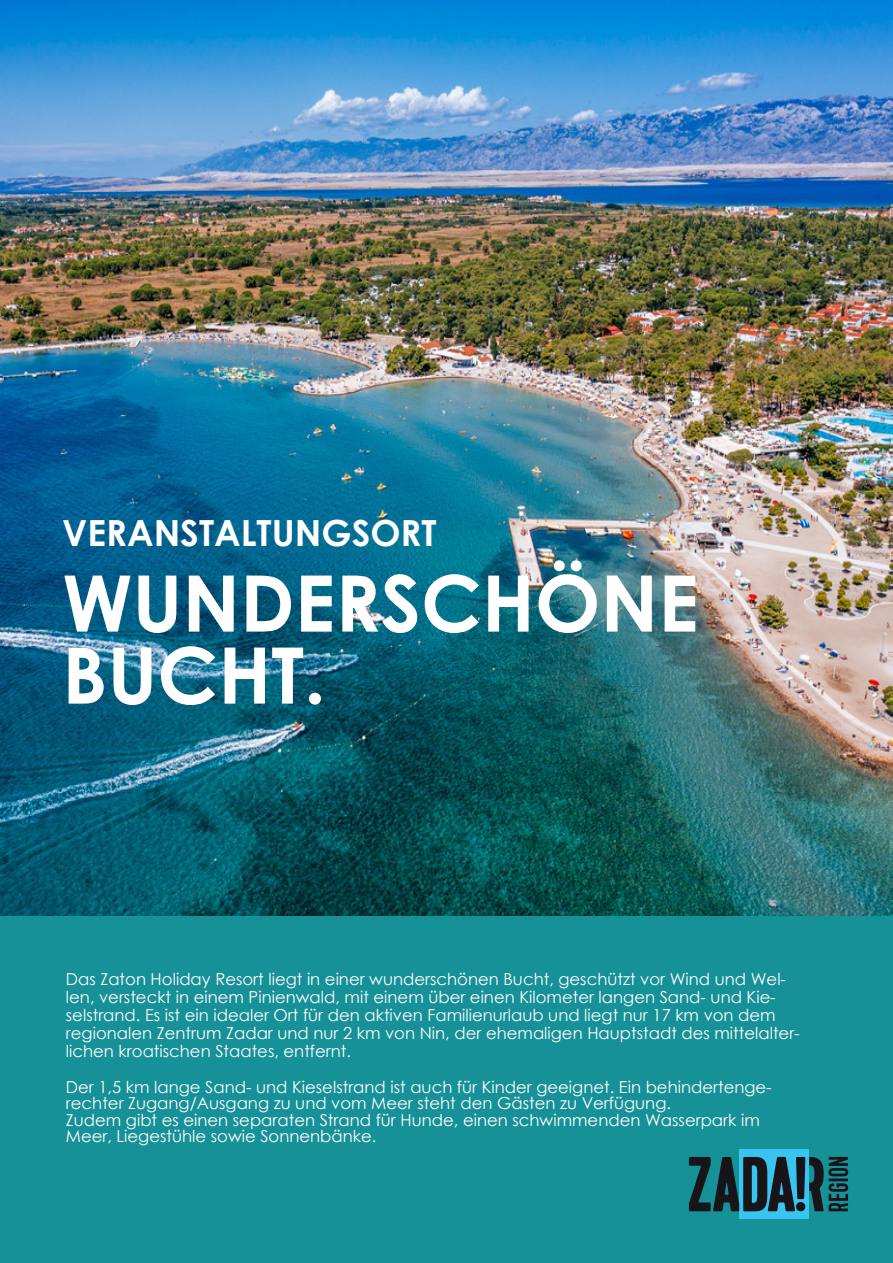
<style>
.page{position:relative;width:893px;height:1263px;background:#fff}
.page>*{position:absolute;margin:0;border:0;box-sizing:border-box;transform-origin:0 0}
.allgemeiner_Text{font:700 78px "Century Gothic";color:#fff}
.allgemeiner_Text-2{font:700 36px "Century Gothic";color:#fff}
.allgemeiner_Text-3{font:16.5px/18px "Century Gothic";color:#fff}
</style>
<div class="page">
<div style="left:0;top:915px;width:893px;height:348px;background:#169198"></div>
<img style="left:0;top:0;width:893px;height:915px">
<div style="left:739px;top:1149px;width:70px;height:70px;background:#38c6f1"></div>
<svg style="left:689px;top:1157px;width:159px;height:54px"></svg>
<p class="allgemeiner_Text-2" style="left:62px;top:506px;width:376px">VERANSTALTUNGSORT</p>
<p class="allgemeiner_Text" style="left:62px;top:544px;width:638px">WUNDERSCHÖNE</p>
<p class="allgemeiner_Text" style="left:62px;top:616px;width:265px">BUCHT.</p>
<p class="allgemeiner_Text-3" style="left:66px;top:969px;width:735px">Das Zaton Holiday Resort liegt in einer wunderschönen Bucht, geschützt vor Wind und Wel&shy;len, versteckt in einem Pinienwald, mit einem über einen Kilometer langen Sand- und Kie&shy;selstrand. Es ist ein idealer Ort für den aktiven Familienurlaub und liegt nur 17 km von dem regionalen Zentrum Zadar und nur 2 km von Nin, der ehemaligen Hauptstadt des mittelalter&shy;lichen kroatischen Staates, entfernt.</p>
<p class="allgemeiner_Text-3" style="left:66px;top:1078px;width:707px;line-height:16.5px">Der 1,5 km lange Sand- und Kieselstrand ist auch für Kinder geeignet. Ein behindertenge&shy;rechter Zugang/Ausgang zu und vom Meer steht den Gästen zu Verfügung.<br>Zudem gibt es einen separaten Strand für Hunde, einen schwimmenden Wasserpark im Meer, Liegestühle sowie Sonnenbänke.</p>
</div>
